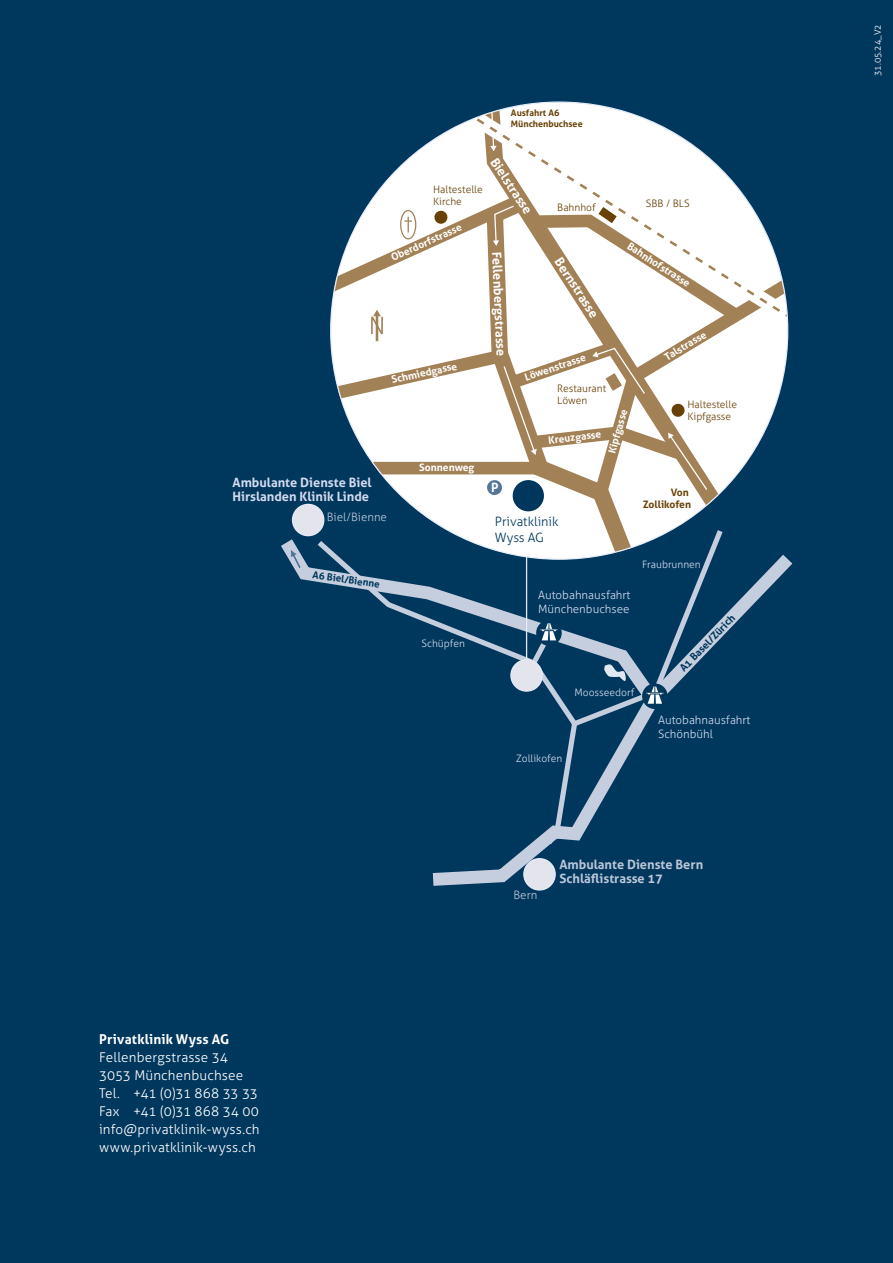
<style>
.page{position:relative;width:893px;height:1263px;background:#00375d}
.page>*{position:absolute;margin:0;border:0;box-sizing:border-box;transform-origin:0 0}
.t1{font:300 13.5px/18px "Aller";letter-spacing:.01em;color:#fff}
.t2{font:700 13.5px "Aller";letter-spacing:.01em;color:#fff}
.t3{font:700 12.9px/14.1px "Aller";color:#d3daef}
.t4{font:700 12.9px "Aller";color:#fff}
.t5{font:700 12.9px/14.1px "Aller";color:#bbc6d8}
.t6{font:300 12.9px/15.5px "Aller";color:#00375d}
.t7{font:300 11.55px/13.8px "Aller";color:#d3daef}
.t8{font:300 11.55px "Aller";color:#bbc6d8}
.t9{font:700 10.2px "Aller";color:#fff}
.t10{font:300 10.2px/12.3px "Aller";color:#684106}
.t11{font:300 10.2px "Aller";color:#d3daef}
.t12{font:700 10.2px "Aller";color:#00375d}
.t13{font:700 10.2px/12.3px "Aller";color:#684106;text-align:right}
.t14{font:700 9.9px "Aller";color:#00375d}
.t15{font:700 9px/10.8px "Aller";color:#684106}
.t16{font:300 9px "Aller";color:#fff}
</style>
<div class="page">
<svg style="left:281px;top:525px;width:362px;height:366px"></svg>
<svg style="left:291px;top:551px;width:11px;height:18px"></svg>
<div style="left:293px;top:504px;width:31px;height:32px;background:#e4e4ed;border-radius:50%"></div>
<div style="left:292px;top:504px;width:32px;height:32px;border:1px solid #e4ecf8;border-radius:50%"></div>
<svg style="left:312px;top:536px;width:268px;height:314px"></svg>
<div style="left:511px;top:660px;width:31px;height:31px;background:#e4e4ed;border-radius:50%"></div>
<div style="left:510px;top:659px;width:33px;height:33px;border:1px solid #e4ecf8;border-radius:50%"></div>
<div style="left:524px;top:859px;width:31px;height:31px;background:#e4e4ed;border-radius:50%"></div>
<div style="left:523px;top:858px;width:33px;height:32px;border:1px solid #e4ecf8;border-radius:50%"></div>
<div style="left:536px;top:620px;width:26px;height:26px;background:#00375d;border-radius:50%"></div>
<svg style="left:527px;top:623px;width:30px;height:47px"></svg>
<svg style="left:568px;top:529px;width:225px;height:201px"></svg>
<hr style="left:526px;top:540px;width:1px;height:120px;background:#e4ecf8">
<div style="left:330px;top:102px;width:458px;height:457px;background:#fff;border-radius:50%"></div>
<svg style="left:478px;top:496px;width:167px;height:63px"></svg>
<svg style="left:584px;top:346px;width:204px;height:165px"></svg>
<svg style="left:464px;top:106px;width:50px;height:17px"></svg>
<svg style="left:474px;top:116px;width:314px;height:201px"></svg>
<svg style="left:531px;top:119px;width:87px;height:24px"></svg>
<div style="left:513px;top:480px;width:31px;height:31px;background:#00375d;border-radius:50%"></div>
<svg style="left:330px;top:186px;width:448px;height:310px"></svg>
<p class="t15" style="left:511px;top:108px;width:73px">Ausfahrt A6<br>Münchenbuchsee</p>
<p class="t10" style="left:433px;top:183px;width:51px">Haltestelle<br>Kirche</p>
<p class="t9" style="left:389px;top:252px;width:78px;rotate:-24deg">Oberdorfstrasse</p>
<p class="t9" style="left:390px;top:373px;width:68px;rotate:-12deg">Schmiedgasse</p>
<p class="t3" style="left:233px;top:475px;width:141px">Ambulante Dienste Biel<br>Hirslanden Klinik Linde</p>
<p class="t8" style="left:327px;top:510px;width:62px">Biel/Bienne</p>
<p class="t14" style="left:314px;top:569px;width:69px;rotate:8deg">A6 Biel/Bienne</p>
<p class="t9" style="left:419px;top:461px;width:57px">Sonnenweg</p>
<p class="t11" style="left:422px;top:637px;width:45px">Schüpfen</p>
<p class="t4" style="left:500px;top:155px;width:66px;rotate:56deg">Bielstrasse</p>
<p class="t10" style="left:557px;top:201px;width:40px">Bahnhof</p>
<p class="t4" style="left:505px;top:251px;width:107px;rotate:88deg">Fellenbergstrasse</p>
<p class="t4" style="left:565px;top:254px;width:70px;rotate:57deg">Bernstrasse</p>
<p class="t9" style="left:523px;top:371px;width:65px;rotate:-18deg">Löwenstrasse</p>
<p class="t10" style="left:646px;top:197px;width:45px">SBB / BLS</p>
<p class="t9" style="left:632px;top:240px;width:74px;rotate:33deg">Bahnhofstrasse</p>
<p class="t9" style="left:662px;top:352px;width:48px;rotate:-31deg">Talstrasse</p>
<p class="t10" style="left:557px;top:382px;width:50px">Restaurant<br>Löwen</p>
<p class="t9" style="left:605px;top:452px;width:48px;rotate:-74deg">Kipfgasse</p>
<p class="t9" style="left:548px;top:434px;width:55px;rotate:-7deg">Kreuzgasse</p>
<p class="t10" style="left:687px;top:398px;width:51px">Haltestelle<br>Kipfgasse</p>
<p class="t4" style="left:491px;top:480px;width:9px">P</p>
<p class="t6" style="left:495px;top:514px;width:65px">Privatklinik<br>Wyss AG</p>
<p class="t13" style="left:643px;top:486px;width:50px">Von<br>Zollikofen</p>
<p class="t11" style="left:642px;top:558px;width:60px">Fraubrunnen</p>
<p class="t7" style="left:538px;top:588px;width:94px">Autobahnausfahrt<br>Münchenbuchsee</p>
<p class="t11" style="left:574px;top:686px;width:61px">Moosseedorf</p>
<p class="t11" style="left:516px;top:752px;width:48px">Zollikofen</p>
<p class="t12" style="left:677px;top:665px;width:76px;rotate:-46deg">A1 Basel/Zürich</p>
<p class="t7" style="left:658px;top:713px;width:94px">Autobahnausfahrt<br>Schönbühl</p>
<p class="t8" style="left:513px;top:888px;width:25px">Bern</p>
<p class="t5" style="left:559px;top:857px;width:145px">Ambulante Dienste Bern<br>Schläflistrasse 17</p>
<p class="t2" style="left:99px;top:1031px;width:132px">Privatklinik Wyss AG</p>
<p class="t1" style="left:99px;top:1048px;width:162px">Fellenbergstrasse 34<br>3053 Münchenbuchsee<br>Tel. +41 (0)31 868 33 33<br>Fax +41 (0)31 868 34 00 info@privatklinik-wyss.ch www.privatklinik-wyss.ch</p>
<p class="t16" style="left:872px;top:76px;width:53px;rotate:-90deg">31.05.24_V2</p>
</div>
